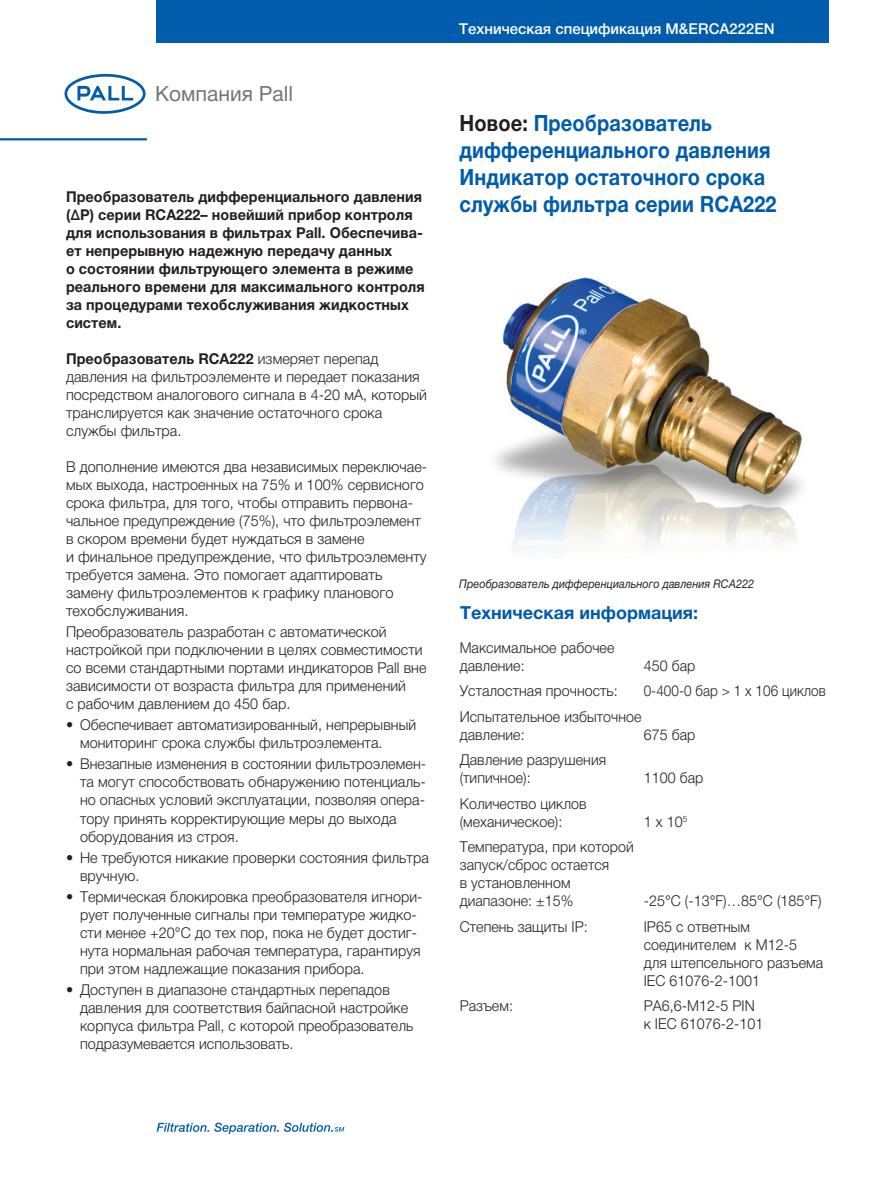
<style>
.page{position:relative;width:893px;height:1187px;background:#fff}
.page>*{position:absolute;margin:0;border:0;box-sizing:border-box;transform-origin:0 0}
.t1{font:700 22.5px/27px "Helvetica Neue Cyr";letter-spacing:.005em;color:#015cab;scale:.89 1}
.t2{font:21px "Helvetica Neue Cyr";color:#757475}
.t3{font:700 18px "Helvetica Neue Cyr";color:#015bab}
.t4{font:300 15px/18px "Helvetica Neue Cyr";letter-spacing:.005em;color:#231f20;scale:.96 1}
.t5{font:300 15px/18px "Helvetica Neue Cyr";letter-spacing:.005em;color:#231f20;scale:.95 1}
.t6{font:700 15px/18px "Helvetica Neue Cyr";letter-spacing:.005em;color:#231f20;scale:.96 1}
.t7{font:500 15px "Helvetica Neue Cyr";color:#fff}
.t8{font:300 15px "Helvetica Neue Cyr";letter-spacing:.005em;color:#231f20;scale:.9 1}
.t9{font:italic 12px "Helvetica Neue Cyr";letter-spacing:.005em;color:#231f20;scale:.9 1}
.s1{font-weight:700}
.s2{color:#231f20}
</style>
<div class="page">
<svg style="left:64px;top:74px;width:82px;height:40px"></svg>
<hr style="left:0;top:138px;width:147px;height:2px;background:#015cab">
<div style="left:157px;top:0;width:672px;height:42px;background:#015cab"></div>
<svg style="left:157px;top:1122px;width:187px;height:11px"></svg>
<img style="left:495px;top:277px;width:308px;height:275px">
<h2 class="t2" style="left:155px;top:82px;width:140px">Компания Pall</h2>
<p class="t6" style="left:66px;top:188px;width:375px">Преобразователь дифференциального давления (∆P) серии RCA222– новейший прибор контроля для использования в фильтрах Pall. Обеспечива&shy;ет непрерывную надежную передачу данных<br>о состоянии фильтрующего элемента в режиме реального времени для максимального контроля за процедурами техобслуживания жидкостных систем.</p>
<p class="t4" style="left:66px;top:350px;width:378px"><span class="s1">Преобразователь RCA222</span> измеряет перепад давления на фильтроэлементе и передает показания посредством аналогового сигнала в 4-20 мА, который транслируется как значение остаточного срока службы фильтра.</p>
<p class="t4" style="left:66px;top:458px;width:378px">В дополнение имеются два независимых переключае&shy;мых выхода, настроенных на 75% и 100% сервисного срока фильтра, для того, чтобы отправить первона&shy;чальное предупреждение (75%), что фильтроэлемент в скором времени будет нуждаться в замене<br>и финальное предупреждение, что фильтроэлементу требуется замена. Это помогает адаптировать замену фильтроэлементов к графику планового техобслуживания.</p>
<p class="t4" style="left:66px;top:623px;width:377px">Преобразователь разработан с автоматической настройкой при подключении в целях совместимости со всеми стандартными портами индикаторов Pall вне зависимости от возраста фильтра для применений<br>с рабочим давлением до 450 бар.</p>
<p class="t4" style="left:80px;top:716px;width:352px;text-indent:-14px">• Обеспечивает автоматизированный, непрерывный мониторинг срока службы фильтроэлемента.</p>
<p class="t4" style="left:80px;top:755px;width:362px;text-indent:-14px">• Внезапные изменения в состоянии фильтроэлемен&shy;та могут способствовать обнаружению потенциаль&shy;но опасных условий эксплуатации, позволяя опера&shy;тору принять корректирующие меры до выхода оборудования из строя.</p>
<p class="t4" style="left:80px;top:848px;width:365px;text-indent:-14px">• Не требуются никакие проверки состояния фильтра вручную.</p>
<p class="t4" style="left:80px;top:887px;width:358px;text-indent:-14px">• Термическая блокировка преобразователя игнори&shy;рует полученные сигналы при температуре жидко&shy;сти менее +20°С до тех пор, пока не будет достиг&shy;нута нормальная рабочая температура, гарантируя при этом надлежащие показания прибора.</p>
<p class="t4" style="left:80px;top:980px;width:349px;text-indent:-14px">• Доступен в диапазоне стандартных перепадов давления для соответствия байпасной настройке корпуса фильтра Pall, с которой преобразователь подразумевается использовать.</p>
<p class="t7" style="left:459px;top:21px;width:317px">Техническая спецификация M&amp;ERCA222EN</p>
<h1 class="t1" style="left:460px;top:110px;width:358px"><span class="s2">Новое:</span> Преобразователь дифференциального давления<br>Индикатор остаточного срока службы фильтра серии RCA222</h1>
<p class="t9" style="left:459px;top:577px;width:329px">Преобразователь дифференциального давления RCA222</p>
<p class="t3" style="left:460px;top:603px;width:240px">Техническая информация:</p>
<p class="t5" style="left:460px;top:638px;width:164px">Максимальное рабочее давление:</p>
<p class="t5" style="left:644px;top:656px;width:56px">450 бар</p>
<p class="t5" style="left:460px;top:682px;width:168px">Усталостная прочность:</p>
<p class="t8" style="left:644px;top:682px;width:204px">0-400-0 бар &gt; 1 х 106 циклов</p>
<p class="t5" style="left:460px;top:707px;width:193px">Испытательное избыточное давление:</p>
<p class="t5" style="left:644px;top:725px;width:56px">675 бар</p>
<p class="t5" style="left:460px;top:751px;width:156px">Давление разрушения (типичное):</p>
<p class="t5" style="left:460px;top:794px;width:135px">Количество циклов (механическое):</p>
<p class="t5" style="left:460px;top:838px;width:185px">Температура, при которой запуск/сброс остается<br>в установленном диапазоне: ±15%</p>
<p class="t5" style="left:644px;top:769px;width:64px">1100 бар</p>
<p class="t5" style="left:644px;top:812px;width:47px">1 х 10<sup>5</sup></p>
<p class="t5" style="left:644px;top:892px;width:189px">-25°С (-13°F)…85°С (185°F)</p>
<p class="t5" style="left:460px;top:917px;width:136px">Степень защиты IP:</p>
<p class="t5" style="left:644px;top:917px;width:190px">IP65 с ответным соединителем к М12-5 для штепсельного разъема<br>IEC 61076-2-1001</p>
<p class="t5" style="left:460px;top:997px;width:58px">Разъем:</p>
<p class="t5" style="left:644px;top:997px;width:127px">PA6,6-M12-5 PIN к IEC 61076-2-101</p>
</div>
